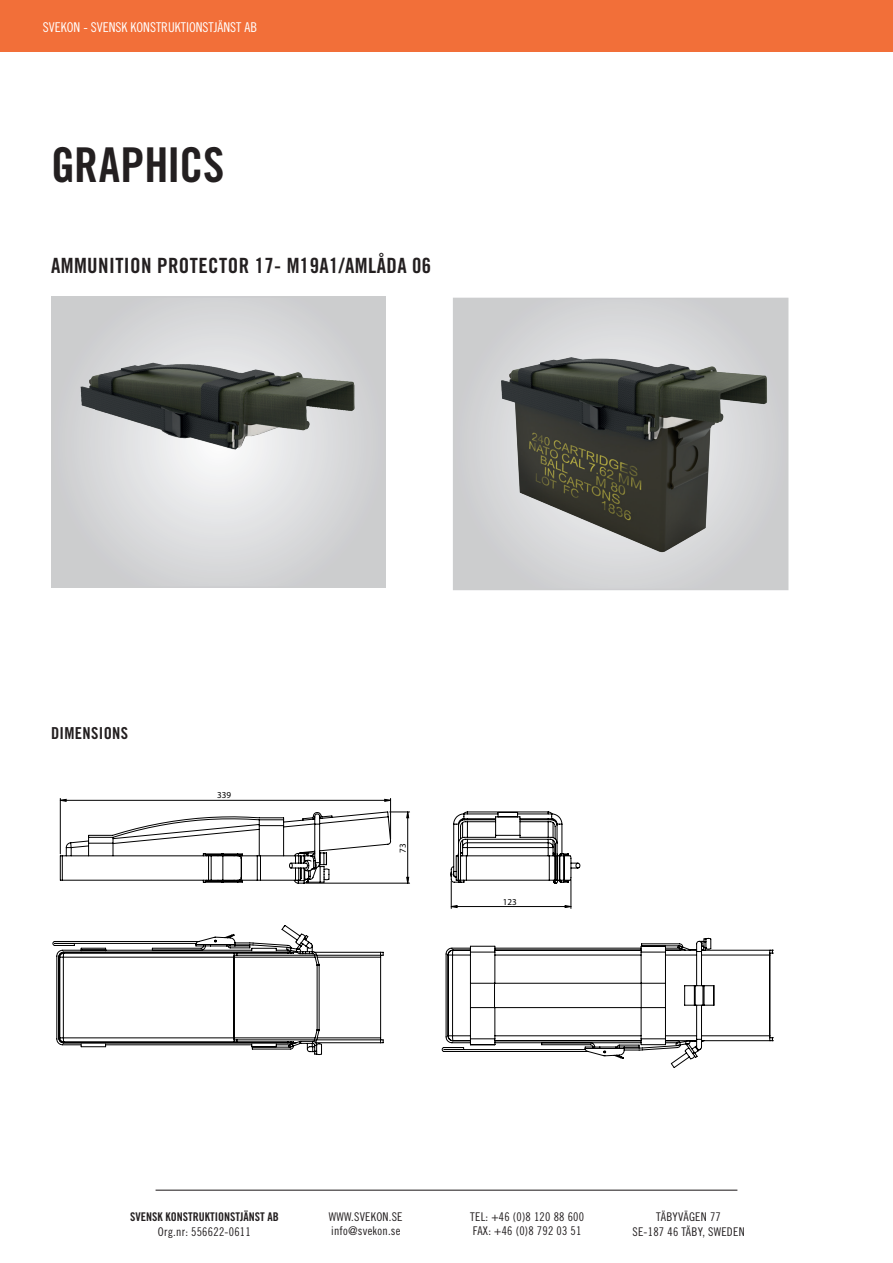
<style>
.page{position:relative;width:893px;height:1263px;background:#fff}
.page>*{position:absolute;margin:0;border:0;box-sizing:border-box;transform-origin:0 0}
.t1{font:48px "Trade Gothic LT Std Bd Cn 20";letter-spacing:-.005em;color:#231f20}
.t2{font:21px "Trade Gothic LT Std Bd Cn 20";letter-spacing:.02em;color:#231f20}
.t3{font:16.5px "Trade Gothic LT Std Bd Cn 20";letter-spacing:.02em;color:#231f20}
.t4{font:13.5px "Trade Gothic LT Std Cn 18";color:#fff}
.t5{font:12px "Trade Gothic LT Std Cn 18";letter-spacing:.02em;color:#231f20}
.t6{font:12px "Trade Gothic LT Std Bd Cn 20";color:#231f20}
.t7{font:9.15px "Century Gothic";color:#000}
</style>
<div class="page">
<div style="left:454px;top:298px;width:334px;height:291px;background:#cccdce"></div>
<div style="left:453px;top:298px;width:335px;height:292px;border:2px solid #fff"></div>
<div style="left:52px;top:297px;width:333px;height:290px;background:linear-gradient(to right,#d2d3d4,#d2d3d5)"></div>
<div style="left:51px;top:296px;width:335px;height:292px;border:2px solid #fff"></div>
<div style="left:0;top:0;width:893px;height:51px;background:#f26f39"></div>
<hr style="left:390px;top:798px;width:1px;height:41px;background:#000">
<hr style="left:60px;top:798px;width:1px;height:56px;background:#000">
<svg style="left:60px;top:799px;width:331px;height:3px"></svg>
<svg style="left:60px;top:811px;width:350px;height:73px"></svg>
<svg style="left:450px;top:811px;width:131px;height:97px"></svg>
<svg style="left:52px;top:925px;width:332px;height:130px"></svg>
<svg style="left:441px;top:938px;width:332px;height:130px"></svg>
<img style="left:74px;top:357px;width:288px;height:210px">
<img style="left:471px;top:300px;width:307px;height:288px">
<hr style="left:156px;top:1189px;width:581px;height:2px;background:#231f20">
<p class="t4" style="left:43px;top:19px;width:216px">SVEKON - SVENSK KONSTRUKTIONSTJÄNST AB</p>
<p class="t1" style="left:51px;top:136px;width:175px">GRAPHICS</p>
<p class="t2" style="left:51px;top:252px;width:382px">AMMUNITION PROTECTOR 17- M19A1/AMLÅDA 06</p>
<p class="t3" style="left:51px;top:723px;width:79px">DIMENSIONS</p>
<p class="t7" style="left:217px;top:790px;width:16px">339</p>
<p class="t7" style="left:397px;top:853px;width:11px;rotate:-90deg">73</p>
<p class="t7" style="left:503px;top:896px;width:16px">123</p>
<p class="t6" style="left:130px;top:1209px;width:150px">SVENSK KONSTRUKTIONSTJÄNST AB</p>
<p class="t5" style="left:158px;top:1224px;width:94px">Org.nr: 556622-0611</p>
<p class="t5" style="left:329px;top:1209px;width:75px">WWW.SVEKON.SE</p>
<p class="t5" style="left:331px;top:1224px;width:71px">info@svekon.se</p>
<p class="t5" style="left:470px;top:1209px;width:115px">TEL: +46 (0)8 120 88 600</p>
<p class="t5" style="left:473px;top:1224px;width:110px">FAX: +46 (0)8 792 03 51</p>
<p class="t5" style="left:656px;top:1209px;width:66px">TÄBYVÄGEN 77</p>
<p class="t5" style="left:632px;top:1224px;width:114px">SE-187 46 TÄBY, SWEDEN</p>
</div>
